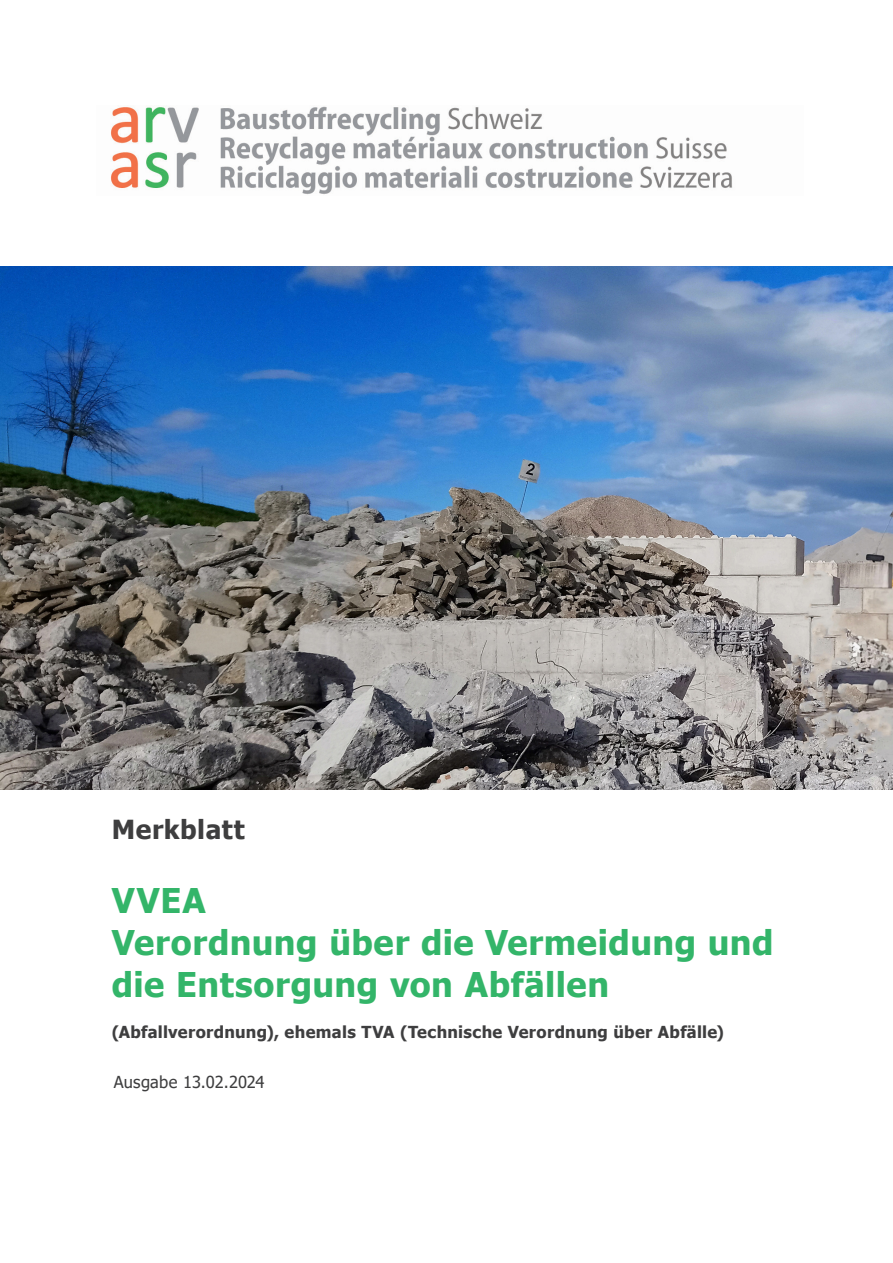
<style>
.page{position:relative;width:893px;height:1263px;background:#fff}
.page>*{position:absolute;margin:0;border:0;box-sizing:border-box;transform-origin:0 0}
.t1{font:700 34.05px/42px "Tahoma";letter-spacing:.015em;color:#33b569}
.t2{font:700 26.25px "Tahoma";letter-spacing:.02em;color:#3e3e3f}
.t3{font:700 16.5px "Tahoma";letter-spacing:.02em;color:#3e3e3f}
.t4{font:16.5px "Tahoma";letter-spacing:.005em;color:#3e3e3f}
</style>
<div class="page">
<img style="left:111px;top:106px;width:622px;height:89px">
<img style="left:0;top:267px;width:893px;height:522px">
<h2 class="t2" style="left:112px;top:811px;width:134px">Merkblatt</h2>
<h1 class="t1" style="left:112px;top:881px;width:663px">VVEA<br>Verordnung über die Vermeidung und die Entsorgung von Abfällen</h1>
<p class="t3" style="left:112px;top:1020px;width:614px">(Abfallverordnung), ehemals TVA (Technische Verordnung über Abfälle)</p>
<p class="t4" style="left:114px;top:1070px;width:152px">Ausgabe 13.02.2024</p>
</div>
